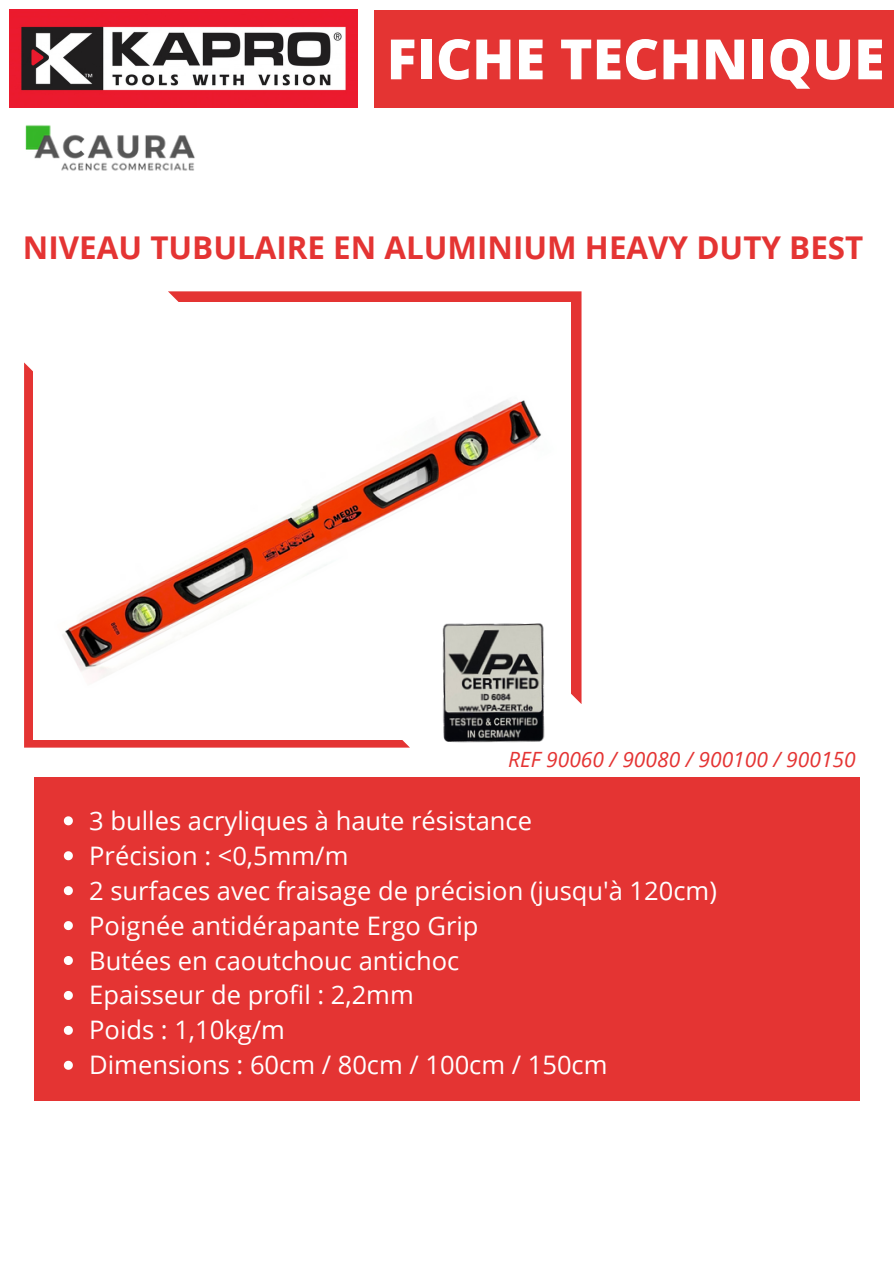
<style>
.page{position:relative;width:894px;height:1264px;background:#fff}
.page>*{position:absolute;margin:0;border:0;box-sizing:border-box;transform-origin:0 0}
.t1{font:800 55.65px "Open Sans";color:#fff}
.t2{font:700 31.35px "Open Sans";color:#e43433}
.t3{font:25.5px/35px "Open Sans";color:#fff}
.t4{font:italic 21px "Open Sans";color:#e43433}
</style>
<div class="page">
<img style="left:9px;top:10px;width:348px;height:98px">
<svg style="left:24px;top:362px;width:376px;height:385px;background:#e74c4b"></svg>
<svg style="left:168px;top:291px;width:413px;height:413px;background:#e54242"></svg>
<img style="left:34px;top:302px;width:536px;height:437px">
<div style="left:374px;top:10px;width:519px;height:97px;background:#e43433"></div>
<div style="left:34px;top:777px;width:825px;height:323px;background:#e43433"></div>
<svg style="left:64px;top:816px;width:9px;height:9px"></svg>
<svg style="left:64px;top:851px;width:9px;height:9px"></svg>
<svg style="left:64px;top:886px;width:9px;height:9px"></svg>
<svg style="left:64px;top:921px;width:9px;height:9px"></svg>
<svg style="left:64px;top:956px;width:9px;height:9px"></svg>
<svg style="left:64px;top:991px;width:9px;height:8px"></svg>
<svg style="left:64px;top:1025px;width:9px;height:9px"></svg>
<svg style="left:64px;top:1060px;width:9px;height:9px"></svg>
<img style="left:400px;top:571px;width:147px;height:177px">
<img style="left:23px;top:107px;width:177px;height:64px">
<h1 class="t1" style="left:386px;top:20px;width:499px">FICHE TECHNIQUE</h1>
<p class="t2" style="left:23px;top:226px;width:841px">NIVEAU TUBULAIRE EN ALUMINIUM HEAVY DUTY BEST</p>
<p class="t4" style="left:508px;top:744px;width:349px">REF 90060 / 90080 / 900100 / 900150</p>
<p class="t3" style="left:89px;top:802px;width:629px">3 bulles acryliques à haute résistance<br>Précision : &lt;0,5mm/m<br>2 surfaces avec fraisage de précision (jusqu'à 120cm)<br>Poignée antidérapante Ergo Grip<br>Butées en caoutchouc antichoc<br>Epaisseur de profil : 2,2mm<br>Poids : 1,10kg/m<br>Dimensions : 60cm / 80cm / 100cm / 150cm</p>
</div>
